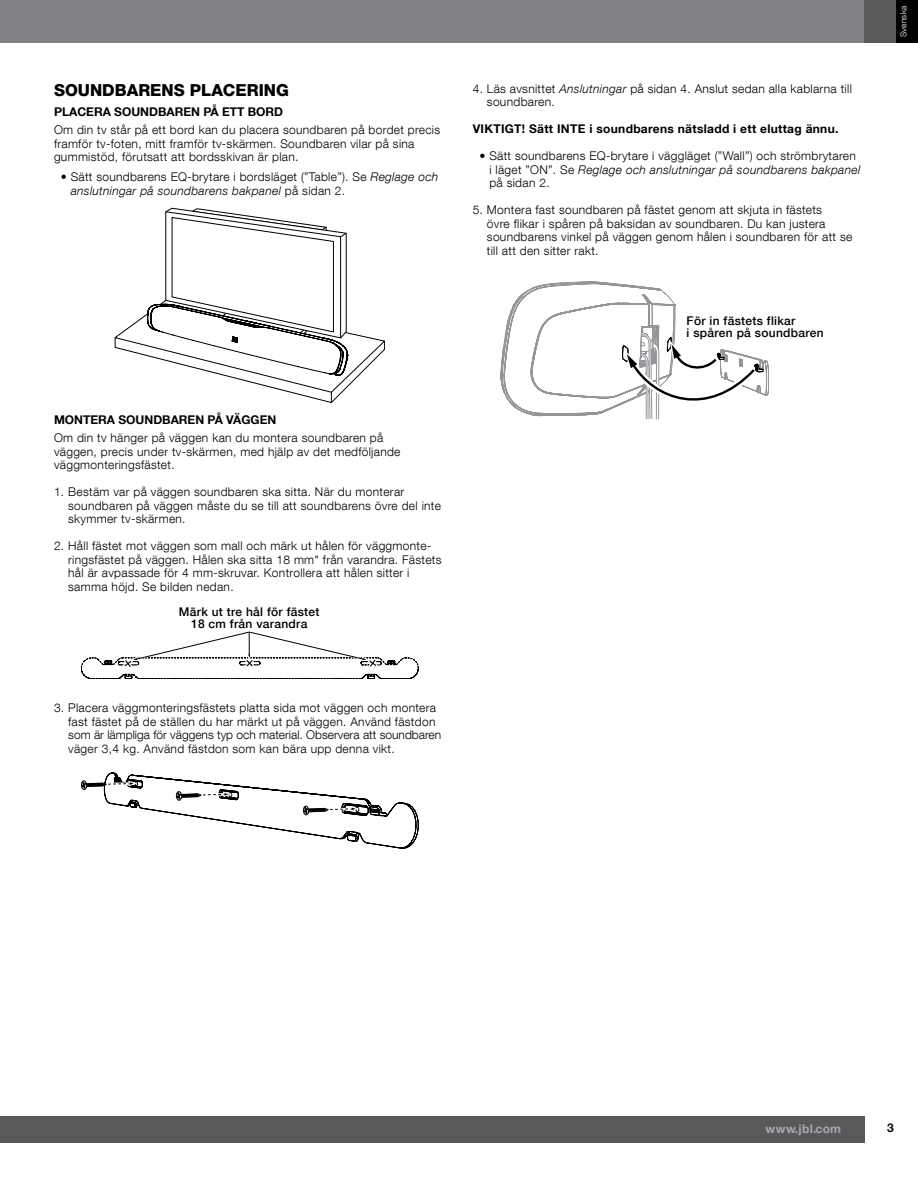
<style>
.page{position:relative;width:918px;height:1188px;background:#fff}
.page>*{position:absolute;margin:0;border:0;box-sizing:border-box;transform-origin:0 0}
.t1{font:800 16.5px "Helvetica Neue LT Com";color:#000}
.t2{font:300 12px/13.5px "Helvetica Neue LT Com";letter-spacing:.025em;color:#000}
.t3{font:500 12px/12px "Helvetica Neue LT Com";letter-spacing:.025em;color:#000;text-align:center}
.t4{font:700 12px "Helvetica Neue LT Com";letter-spacing:.025em;color:#000}
.t5{font:700 12px "Helvetica Neue LT Com";color:#000}
.t6{font:700 12px "Helvetica Neue LT Com";letter-spacing:.025em;color:#a7a9ac}
.t7{font:700 12px "Helvetica Neue LT Com";color:#0a0a0b}
.t8{font:300 8.25px "Helvetica Neue LT Com";letter-spacing:.025em;color:#fff}
.s1{font-style:italic}
</style>
<div class="page">
<div style="left:0;top:1116px;width:864px;height:27px;background:#58595b"></div>
<div style="left:0;top:0;width:864px;height:43px;background:#808285"></div>
<div style="left:864px;top:0;width:33px;height:43px;background:#58595b"></div>
<div style="left:896px;top:0;width:22px;height:43px;background:#000"></div>
<svg style="left:115px;top:208px;width:270px;height:195px"></svg>
<svg style="left:81px;top:631px;width:337px;height:48px"></svg>
<svg style="left:81px;top:773px;width:337px;height:75px"></svg>
<svg style="left:500px;top:282px;width:269px;height:137px"></svg>
<h1 class="t1" style="left:54px;top:80px;width:235px">SOU NDBARENS PLACERING</h1>
<p class="t5" style="left:54px;top:104px;width:231px">PLACERA SOUNDBAREN PÅ ETT BORD</p>
<p class="t2" style="left:54px;top:123px;width:388px">Om din tv står på ett bord kan du placera soundbaren på bordet precis framför tv-foten, mitt framför tv-skärmen. Soundbaren vilar på sina gummistöd, förutsatt att bordsskivan är plan.</p>
<p class="t2" style="left:71px;top:170px;width:369px;text-indent:-10px">• Sätt soundbarens EQ-brytare i bordsläget (”Table”). Se <span class="s1">Reglage och anslutningar på soundbarens bakpanel</span> på sidan 2.</p>
<p class="t5" style="left:54px;top:412px;width:224px">MONTERA SOUNDBAREN PÅ VÄGGEN</p>
<p class="t2" style="left:54px;top:431px;width:348px">Om din tv hänger på väggen kan du montera soundbaren på väggen, precis under tv-skärmen, med hjälp av det medföljande väggmonteringsfästet.</p>
<p class="t2" style="left:68px;top:485px;width:374px;text-indent:-14px">1. Bestäm var på väggen soundbaren ska sitta. När du monterar soundbaren på väggen måste du se till att soundbarens övre del inte skymmer tv-skärmen.</p>
<p class="t2" style="left:68px;top:539px;width:375px;text-indent:-14px">2. Håll fästet mot väggen som mall och märk ut hålen för väggmonte&shy;ringsfästet på väggen. Hålen ska sitta 18 mm" från varandra. Fästets hål är avpassade för 4 mm-skruvar. Kontrollera att hålen sitter i samma höjd. Se bilden nedan.</p>
<p class="t3" style="left:179px;top:606px;width:142px">Märk ut tre hål för fästet<br>18 cm från varandra</p>
<p class="t2" style="left:68px;top:701px;width:374px;text-indent:-14px">3. Placera väggmonteringsfästets platta sida mot väggen och montera fast fästet på de ställen du har märkt ut på väggen. Använd fästdon som är lämpliga för väggens typ och material. Observera att soundbaren väger 3,4 kg. Använd fästdon som kan bära upp denna vikt.</p>
<p class="t2" style="left:487px;top:82px;width:366px;text-indent:-14px">4. Läs avsnittet <span class="s1">Anslutningar</span> på sidan 4. Anslut sedan alla kablarna till soundbaren.</p>
<p class="t4" style="left:473px;top:121px;width:367px">VIKTIGT! Sätt INTE i soundbarens nätsladd i ett eluttag ännu.</p>
<p class="t2" style="left:489px;top:149px;width:372px;text-indent:-10px">• Sätt soundbarens EQ-brytare i väggläget (”Wall”) och strömbrytaren i läget ”ON”. Se <span class="s1">Reglage och anslutningar på soundbarens bakpanel </span>på sidan 2.</p>
<p class="t2" style="left:487px;top:203px;width:367px;text-indent:-14px">5. Montera fast soundbaren på fästet genom att skjuta in fästets<br>övre flikar i spåren på baksidan av soundbaren. Du kan justera soundbarens vinkel på väggen genom hålen i soundbaren för att se till att den sitter rakt.</p>
<p class="t3" style="left:687px;top:315px;width:139px;text-align:left">För in fästets flikar<br>i spåren på soundbaren</p>
<p class="t8" style="left:898px;top:37px;width:33px;rotate:-90deg">Svenska</p>
<p class="t6" style="left:765px;top:1121px;width:77px">www.jbl.com</p>
<p class="t7" style="left:887px;top:1120px;width:8px">3</p>
</div>
